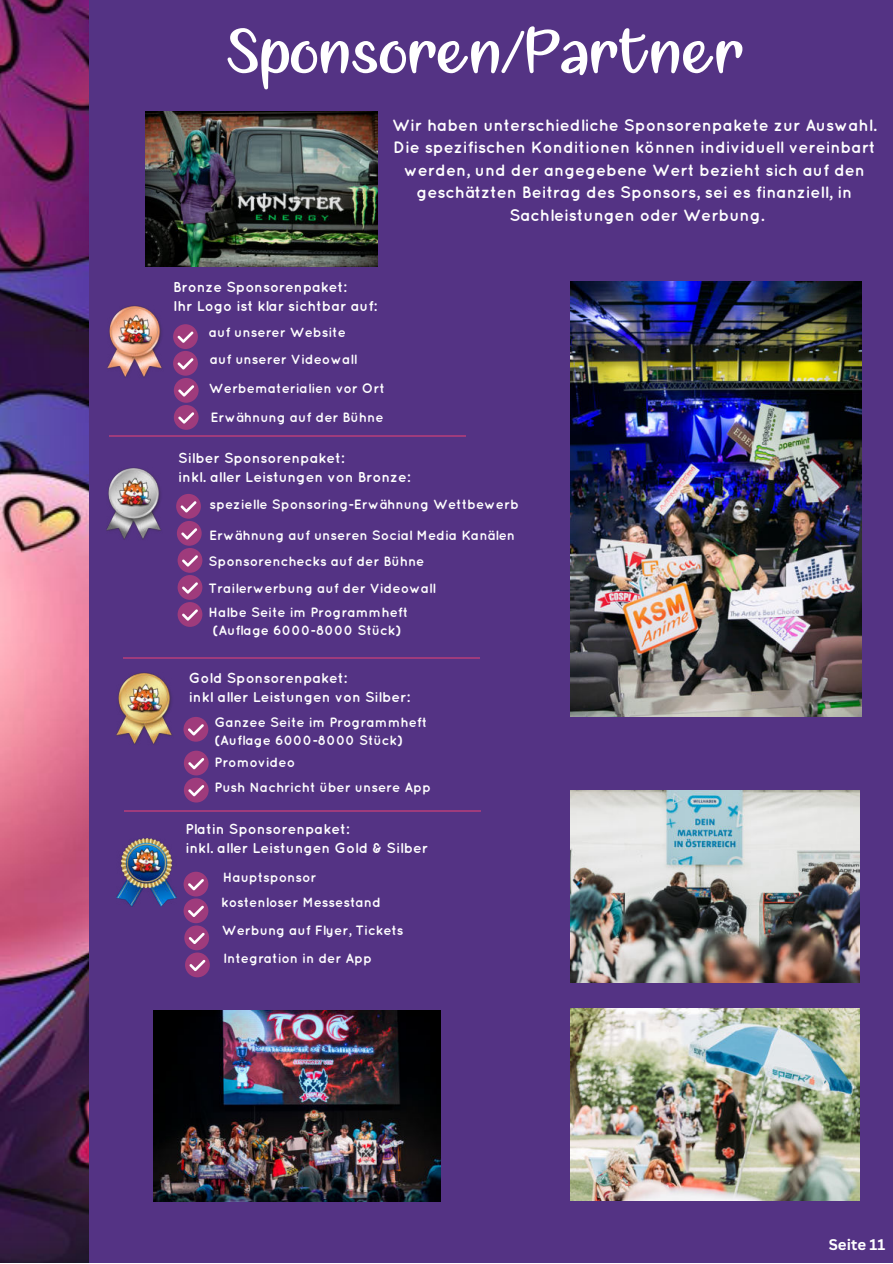
<style>
.page{position:relative;width:893px;height:1264px;background:#fff}
.page>*{position:absolute;margin:0;border:0;box-sizing:border-box;transform-origin:0 0}
.t1{font:64.5px "Liebefinden";color:#fff}
.t2{font:700 16.5px/22.5px "Quicksand";color:#fff;text-align:center}
.t3{font:700 15px "Canva Sans";color:#fff}
.t4{font:700 14.25px/19px "Quicksand";color:#fff}
.t5{font:700 13.5px/18px "Quicksand";color:#fff}
</style>
<div class="page">
<div style="left:0;top:0;width:892px;height:1262px;background:#543384"></div>
<img style="left:570px;top:282px;width:291px;height:435px">
<img style="left:117px;top:672px;width:55px;height:73px">
<img style="left:145px;top:111px;width:233px;height:155px">
<img style="left:570px;top:790px;width:289px;height:192px">
<img style="left:570px;top:1008px;width:289px;height:192px">
<img style="left:153px;top:1010px;width:287px;height:191px">
<img style="left:107px;top:305px;width:55px;height:73px">
<div style="left:173px;top:324px;width:25px;height:25px;background:#9f3b7c;border-radius:50%"></div>
<svg style="left:177px;top:331px;width:16px;height:12px"></svg>
<div style="left:173px;top:351px;width:25px;height:24px;background:#9f3b7c;border-radius:50%"></div>
<svg style="left:177px;top:358px;width:16px;height:11px"></svg>
<div style="left:174px;top:378px;width:24px;height:25px;background:#9f3b7c;border-radius:50%"></div>
<svg style="left:178px;top:385px;width:16px;height:12px"></svg>
<div style="left:174px;top:405px;width:24px;height:25px;background:#9f3b7c;border-radius:50%"></div>
<svg style="left:178px;top:412px;width:16px;height:12px"></svg>
<img style="left:0;top:0;width:89px;height:1262px">
<img style="left:106px;top:467px;width:55px;height:73px">
<div style="left:183px;top:871px;width:25px;height:25px;background:#9f3b7c;border-radius:50%"></div>
<svg style="left:188px;top:879px;width:16px;height:11px"></svg>
<div style="left:183px;top:898px;width:25px;height:25px;background:#9f3b7c;border-radius:50%"></div>
<svg style="left:188px;top:905px;width:16px;height:12px"></svg>
<div style="left:184px;top:925px;width:25px;height:25px;background:#9f3b7c;border-radius:50%"></div>
<svg style="left:189px;top:932px;width:16px;height:12px"></svg>
<div style="left:185px;top:952px;width:25px;height:25px;background:#9f3b7c;border-radius:50%"></div>
<svg style="left:189px;top:960px;width:16px;height:11px"></svg>
<img style="left:117px;top:838px;width:59px;height:69px">
<hr style="left:109px;top:435px;width:357px;height:1px;background:#9f3b7c">
<div style="left:176px;top:494px;width:25px;height:24px;background:#9f3b7c;border-radius:50%"></div>
<svg style="left:180px;top:501px;width:16px;height:11px"></svg>
<div style="left:177px;top:521px;width:24px;height:24px;background:#9f3b7c;border-radius:50%"></div>
<svg style="left:181px;top:528px;width:16px;height:11px"></svg>
<div style="left:177px;top:548px;width:25px;height:24px;background:#9f3b7c;border-radius:50%"></div>
<svg style="left:182px;top:555px;width:16px;height:11px"></svg>
<div style="left:177px;top:575px;width:25px;height:24px;background:#9f3b7c;border-radius:50%"></div>
<svg style="left:182px;top:582px;width:16px;height:11px"></svg>
<div style="left:177px;top:602px;width:25px;height:25px;background:#9f3b7c;border-radius:50%"></div>
<svg style="left:182px;top:609px;width:16px;height:12px"></svg>
<div style="left:183px;top:717px;width:25px;height:24px;background:#9f3b7c;border-radius:50%"></div>
<svg style="left:188px;top:724px;width:16px;height:11px"></svg>
<div style="left:184px;top:750px;width:24px;height:25px;background:#9f3b7c;border-radius:50%"></div>
<svg style="left:188px;top:758px;width:16px;height:11px"></svg>
<div style="left:184px;top:777px;width:24px;height:25px;background:#9f3b7c;border-radius:50%"></div>
<svg style="left:188px;top:785px;width:16px;height:11px"></svg>
<hr style="left:123px;top:657px;width:356px;height:2px;background:#9f3b7c">
<hr style="left:124px;top:810px;width:357px;height:2px;background:#9f3b7c">
<img style="left:129px;top:843px;width:34px;height:34px">
<img style="left:126px;top:679px;width:38px;height:38px">
<img style="left:115px;top:473px;width:38px;height:39px">
<img style="left:116px;top:311px;width:38px;height:38px">
<h1 class="t1" style="left:226px;top:10px;width:518px">Sponsoren/Partner</h1>
<p class="t2" style="left:392px;top:113px;width:486px">Wir haben unterschiedliche Sponsorenpakete zur Auswahl.<br>Die spezifischen Konditionen können individuell vereinbart werden, und der angegebene Wert bezieht sich auf den geschätzten Beitrag des Sponsors, sei es finanziell, in Sachleistungen oder Werbung.</p>
<p class="t4" style="left:173px;top:277px;width:205px">Bronze Sponsorenpaket:<br>Ihr Logo ist klar sichtbar auf:</p>
<p class="t5" style="left:209px;top:318px;width:150px;line-height:26.8px">auf unserer Website auf unserer Videowall</p>
<p class="t5" style="left:209px;top:378px;width:177px">Werbematerialien vor Ort</p>
<p class="t5" style="left:210px;top:407px;width:174px">Erwähnung auf der Bühne</p>
<p class="t4" style="left:178px;top:448px;width:233px">Silber Sponsorenpaket:<br>inkl. aller Leistungen von Bronze:</p>
<p class="t5" style="left:209px;top:495px;width:311px">spezielle Sponsoring-Erwähnung Wettbewerb</p>
<p class="t5" style="left:209px;top:525px;width:307px">Erwähnung auf unseren Social Media Kanälen</p>
<p class="t5" style="left:208px;top:551px;width:217px">Sponsorenchecks auf der Bühne</p>
<p class="t5" style="left:208px;top:578px;width:229px">Trailerwerbung auf der Videowall</p>
<p class="t5" style="left:208px;top:603px;width:201px;text-align:center">Halbe Seite im Programmheft (Auflage 6000-8000 Stück)</p>
<p class="t4" style="left:189px;top:668px;width:222px">Gold Sponsorenpaket:<br>inkl aller Leistungen von Silber:</p>
<p class="t5" style="left:214px;top:713px;width:214px">Ganzee Seite im Programmheft (Auflage 6000-8000 Stück)</p>
<p class="t5" style="left:214px;top:748px;width:218px;line-height:25.8px">Promovideo<br>Push Nachricht über unsere App</p>
<p class="t4" style="left:185px;top:819px;width:244px">Platin Sponsorenpaket:<br>inkl. aller Leistungen Gold &amp; Silber</p>
<p class="t5" style="left:221px;top:864px;width:161px;line-height:25.3px">Hauptsponsor kostenloser Messestand</p>
<p class="t5" style="left:222px;top:921px;width:183px">Werbung auf Flyer, Tickets</p>
<p class="t5" style="left:223px;top:948px;width:150px">Integration in der App</p>
<p class="t3" style="left:828px;top:1235px;width:58px">Seite 11</p>
</div>
